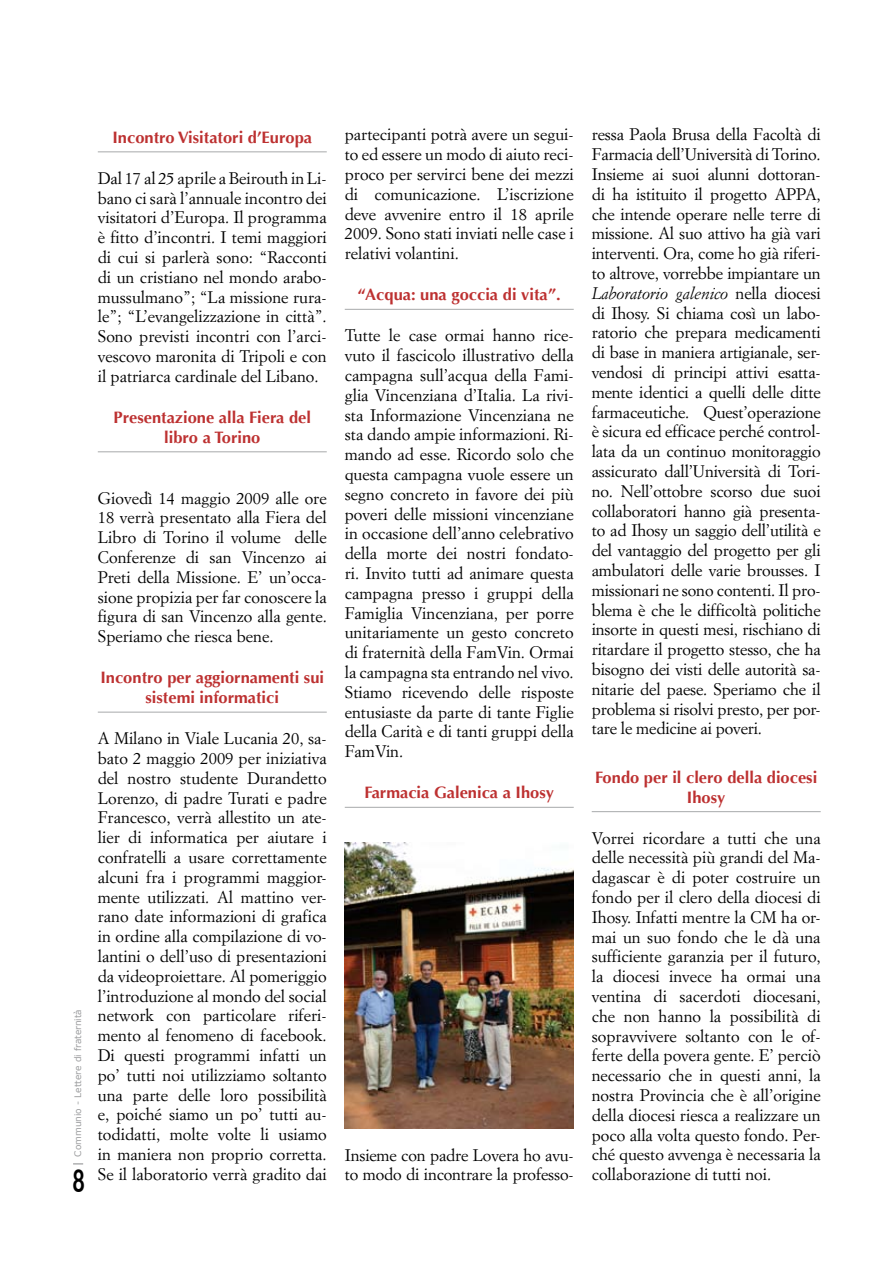
<style>
.page{position:relative;width:893px;height:1263px;background:#fff}
.page>*{position:absolute;margin:0;border:0;box-sizing:border-box;transform-origin:0 0}
.t1{font:31.5px "Arial Rounded MT Bold";color:#000;scale:.67 1}
.t2{font:16.5px/19.8px "Simoncini Garamond";color:#000;text-align:justify}
.t3{font:700 16.5px/19.8px "Optima";color:#bd3131;text-align:center}
.t4{font:9px "Verdana";color:#9c9d9f}
.s1{font-style:italic}
</style>
<div class="page">
<hr style="left:98px;top:151px;width:229px;height:1px;background:#b1b3b4">
<hr style="left:98px;top:451px;width:229px;height:1px;background:#b1b3b4">
<hr style="left:98px;top:711px;width:229px;height:2px;background:#b1b3b4">
<hr style="left:345px;top:309px;width:229px;height:1px;background:#b1b3b4">
<hr style="left:345px;top:807px;width:229px;height:1px;background:#b1b3b4">
<img style="left:345px;top:842px;width:229px;height:286px">
<hr style="left:592px;top:811px;width:229px;height:1px;background:#b1b3b4">
<p class="t3" style="left:112px;top:127px;width:201px">Incontro Visitatori d’Europa</p>
<p class="t2" style="left:98px;top:168px;width:230px">Dal 17 al 25 aprile a Beirouth in Li&shy;bano ci sarà l’annuale incontro dei visitatori d’Europa. Il programma è fitto d’incontri. I temi maggiori di cui si parlerà sono: “Racconti di un cristiano nel mondo arabo&shy;mussulmano”; “La missione rura&shy;le”; “L’evangelizzazione in città”.<br>Sono previsti incontri con l’arci&shy;vescovo maronita di Tripoli e con il patriarca cardinale del Libano.</p>
<p class="t3" style="left:113px;top:408px;width:199px">Presentazione alla Fiera del libro a Torino</p>
<p class="t4" style="left:72px;top:1157px;width:149px;rotate:-90deg">Communio - Lettere di fraternità</p>
<h1 class="t1" style="left:73px;top:1162px;width:20px">8</h1>
<p class="t2" style="left:98px;top:487px;width:230px">Giovedì 14 maggio 2009 alle ore 18 verrà presentato alla Fiera del Libro di Torino il volume delle Conferenze di san Vincenzo ai Preti della Missione. E’ un’occa&shy;sione propizia per far conoscere la figura di san Vincenzo alla gente.<br>Speriamo che riesca bene.</p>
<p class="t3" style="left:100px;top:668px;width:225px">Incontro per aggiornamenti sui sistemi informatici</p>
<p class="t2" style="left:98px;top:728px;width:230px">A Milano in Viale Lucania 20, sa&shy;bato 2 maggio 2009 per iniziativa del nostro studente Durandetto Lorenzo, di padre Turati e padre Francesco, verrà allestito un ate&shy;lier di informatica per aiutare i confratelli a usare correttamente alcuni fra i programmi maggior&shy;mente utilizzati. Al mattino ver&shy;rano date informazioni di grafica in ordine alla compilazione di vo&shy;lantini o dell’uso di presentazioni da videoproiettare. Al pomeriggio l’introduzione al mondo del social network con particolare riferi&shy;mento al fenomeno di facebook.<br>Di questi programmi infatti un po’ tutti noi utilizziamo soltanto una parte delle loro possibilità e, poiché siamo un po’ tutti au&shy;todidatti, molte volte li usiamo in maniera non proprio corretta.<br>Se il laboratorio verrà gradito dai</p>
<p class="t2" style="left:345px;top:124px;width:230px">partecipanti potrà avere un segui&shy;to ed essere un modo di aiuto reci&shy;proco per servirci bene dei mezzi di comunicazione. L’iscrizione deve avvenire entro il 18 aprile 2009. Sono stati inviati nelle case i relativi volantini.</p>
<p class="t3" style="left:358px;top:285px;width:204px">“Acqua: una goccia di vita”.</p>
<p class="t2" style="left:345px;top:325px;width:230px">Tutte le case ormai hanno rice&shy;vuto il fascicolo illustrativo della campagna sull’acqua della Fami&shy;glia Vincenziana d’Italia. La rivi&shy;sta Informazione Vincenziana ne sta dando ampie informazioni. Ri&shy;mando ad esse. Ricordo solo che questa campagna vuole essere un segno concreto in favore dei più poveri delle missioni vincenziane in occasione dell’anno celebrativo della morte dei nostri fondato&shy;ri. Invito tutti ad animare questa campagna presso i gruppi della Famiglia Vincenziana, per porre unitariamente un gesto concreto di fraternità della FamVin. Ormai la campagna sta entrando nel vivo.<br>Stiamo ricevendo delle risposte entusiaste da parte di tante Figlie della Carità e di tanti gruppi della FamVin.</p>
<p class="t3" style="left:364px;top:783px;width:191px">Farmacia Galenica a Ihosy</p>
<p class="t2" style="left:345px;top:1144px;width:230px">Insieme con padre Lovera ho avu&shy;to modo di incontrare la professo-</p>
<p class="t2" style="left:592px;top:124px;width:230px">ressa Paola Brusa della Facoltà di Farmacia dell’Università di Torino.<br>Insieme ai suoi alunni dottoran&shy;di ha istituito il progetto APPA, che intende operare nelle terre di missione. Al suo attivo ha già vari interventi. Ora, come ho già riferi&shy;to altrove, vorrebbe impiantare un <span class="s1">Laboratorio galenico</span> nella diocesi di Ihosy. Si chiama così un labo&shy;ratorio che prepara medicamenti di base in maniera artigianale, ser&shy;vendosi di principi attivi esatta&shy;mente identici a quelli delle ditte farmaceutiche. Quest’operazione è sicura ed efficace perché control&shy;lata da un continuo monitoraggio assicurato dall’Università di Tori&shy;no. Nell’ottobre scorso due suoi collaboratori hanno già presenta&shy;to ad Ihosy un saggio dell’utilità e del vantaggio del progetto per gli ambulatori delle varie brousses. I missionari ne sono contenti. Il pro&shy;blema è che le difficoltà politiche insorte in questi mesi, rischiano di ritardare il progetto stesso, che ha bisogno dei visti delle autorità sa&shy;nitarie del paese. Speriamo che il problema si risolvi presto, per por&shy;tare le medicine ai poveri.</p>
<p class="t3" style="left:595px;top:767px;width:224px">Fondo per il clero della diocesi<br>Ihosy</p>
<p class="t2" style="left:592px;top:827px;width:230px">Vorrei ricordare a tutti che una delle necessità più grandi del Ma&shy;dagascar è di poter costruire un fondo per il clero della diocesi di Ihosy. Infatti mentre la CM ha or&shy;mai un suo fondo che le dà una sufficiente garanzia per il futuro, la diocesi invece ha ormai una ventina di sacerdoti diocesani, che non hanno la possibilità di sopravvivere soltanto con le of&shy;ferte della povera gente. E’ perciò necessario che in questi anni, la nostra Provincia che è all’origine della diocesi riesca a realizzare un poco alla volta questo fondo. Per&shy;ché questo avvenga è necessaria la collaborazione di tutti noi.</p>
</div>
